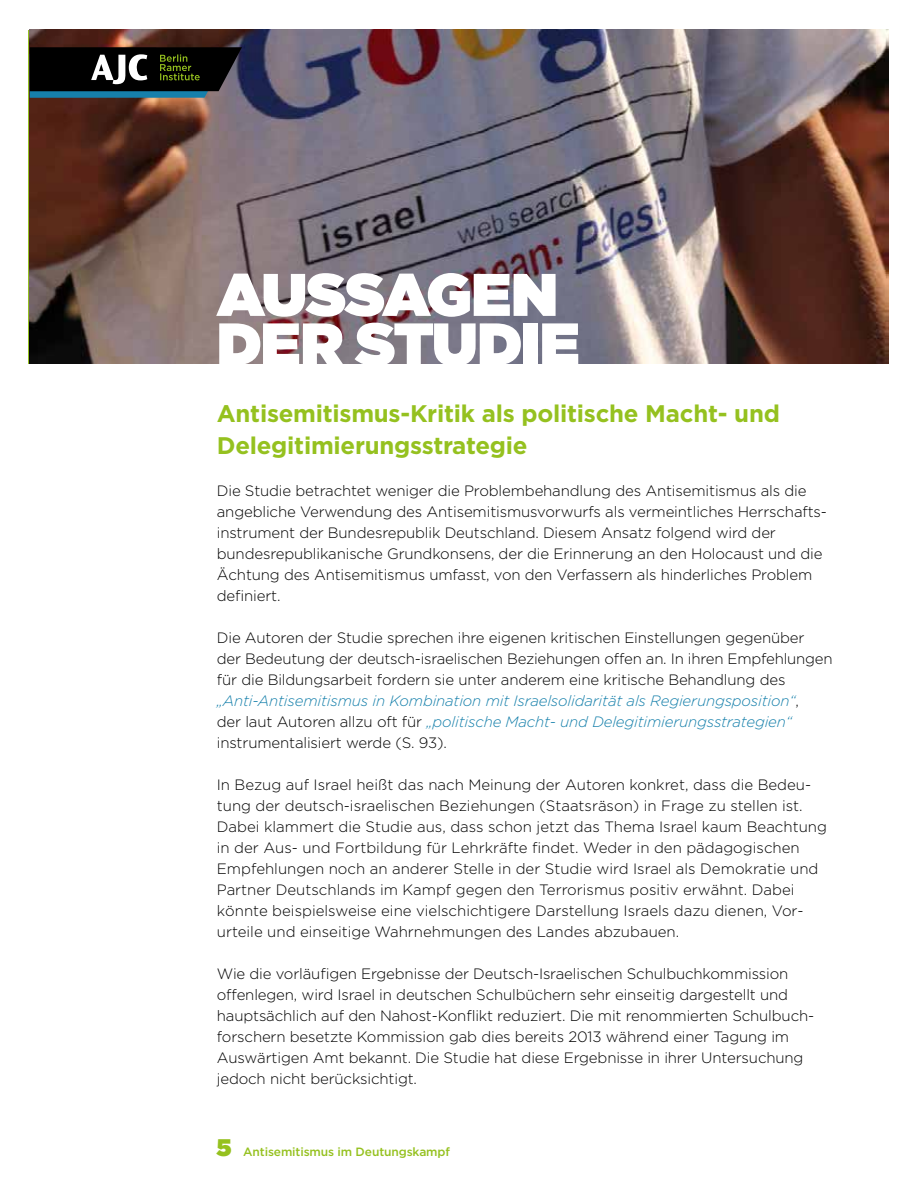
<style>
.page{position:relative;width:918px;height:1188px;background:#fff}
.page>*{position:absolute;margin:0;border:0;box-sizing:border-box;transform-origin:0 0}
.t1{font:900 60px/49.5px "Gotham";letter-spacing:-.02em;color:#fff}
.t2{font:700 24px/31.5px "Gotham";letter-spacing:-.01em;color:#95c11f}
.t3{font:300 15px/21px "Gotham";letter-spacing:-.01em;color:#000}
.t4{font:500 12px "Gotham";letter-spacing:-.01em;color:#95c11f}
.s1{font-style:italic;color:#1680ab}
.s2{font-weight:900;font-size:24px}
</style>
<div class="page">
<img style="left:30px;top:30px;width:858px;height:334px">
<svg style="left:30px;top:47px;width:212px;height:51px;background:#202b2d"></svg>
<h1 class="t1" style="left:217px;top:268px;width:364px">AUSSAGEN<br>DER STUDIE</h1>
<h2 class="t2" style="left:217px;top:398px;width:565px">Antisemitismus-Kritik als politische Macht- und<br>Delegitimierungsstrategie</h2>
<p class="t3" style="left:217px;top:480px;width:612px">Die Studie betrachtet weniger die Problembehandlung des Antisemitismus als die angebliche Verwendung des Antisemitismusvorwurfs als vermeintliches Herrschafts&shy;instrument der Bundesrepublik Deutschland. Diesem Ansatz folgend wird der bundesrepublikanische Grundkonsens, der die Erinnerung an den Holocaust und die Ächtung des Antisemitismus umfasst, von den Verfassern als hinderliches Problem definiert.</p>
<p class="t3" style="left:217px;top:627px;width:617px">Die Autoren der Studie sprechen ihre eigenen kritischen Einstellungen gegenüber<br>der Bedeutung der deutsch-israelischen Beziehungen offen an. In ihren Empfehlungen für die Bildungsarbeit fordern sie unter anderem eine kritische Behandlung des <span class="s1">„Anti-Antisemitismus in Kombination mit Israelsolidarität als Regierungsposition“</span>,<br>der laut Autoren allzu oft für <span class="s1">„politische Macht- und Delegitimierungsstrategien“ </span>instrumentalisiert werde (S. 93).</p>
<p class="t3" style="left:217px;top:774px;width:612px">In Bezug auf Israel heißt das nach Meinung der Autoren konkret, dass die Bedeu&shy;tung der deutsch-israelischen Beziehungen (Staatsräson) in Frage zu stellen ist.<br>Dabei klammert die Studie aus, dass schon jetzt das Thema Israel kaum Beachtung in der Aus- und Fortbildung für Lehrkräfte findet. Weder in den pädagogischen Empfehlungen noch an anderer Stelle in der Studie wird Israel als Demokratie und Partner Deutschlands im Kampf gegen den Terrorismus positiv erwähnt. Dabei könnte beispielsweise eine vielschichtigere Darstellung Israels dazu dienen, Vor&shy;urteile und einseitige Wahrnehmungen des Landes abzubauen.</p>
<p class="t3" style="left:217px;top:963px;width:599px">Wie die vorläufigen Ergebnisse der Deutsch-Israelischen Schulbuchkommission offenlegen, wird Israel in deutschen Schulbüchern sehr einseitig dargestellt und hauptsächlich auf den Nahost-Konflikt reduziert. Die mit renommierten Schulbuch&shy;forschern besetzte Kommission gab dies bereits 2013 während einer Tagung im Auswärtigen Amt bekannt. Die Studie hat diese Ergebnisse in ihrer Untersuchung jedoch nicht berücksichtigt.</p>
<p class="t4" style="left:217px;top:1145px;width:235px"><span class="s2">5</span> Antisemitismus im Deutungskampf</p>
</div>
